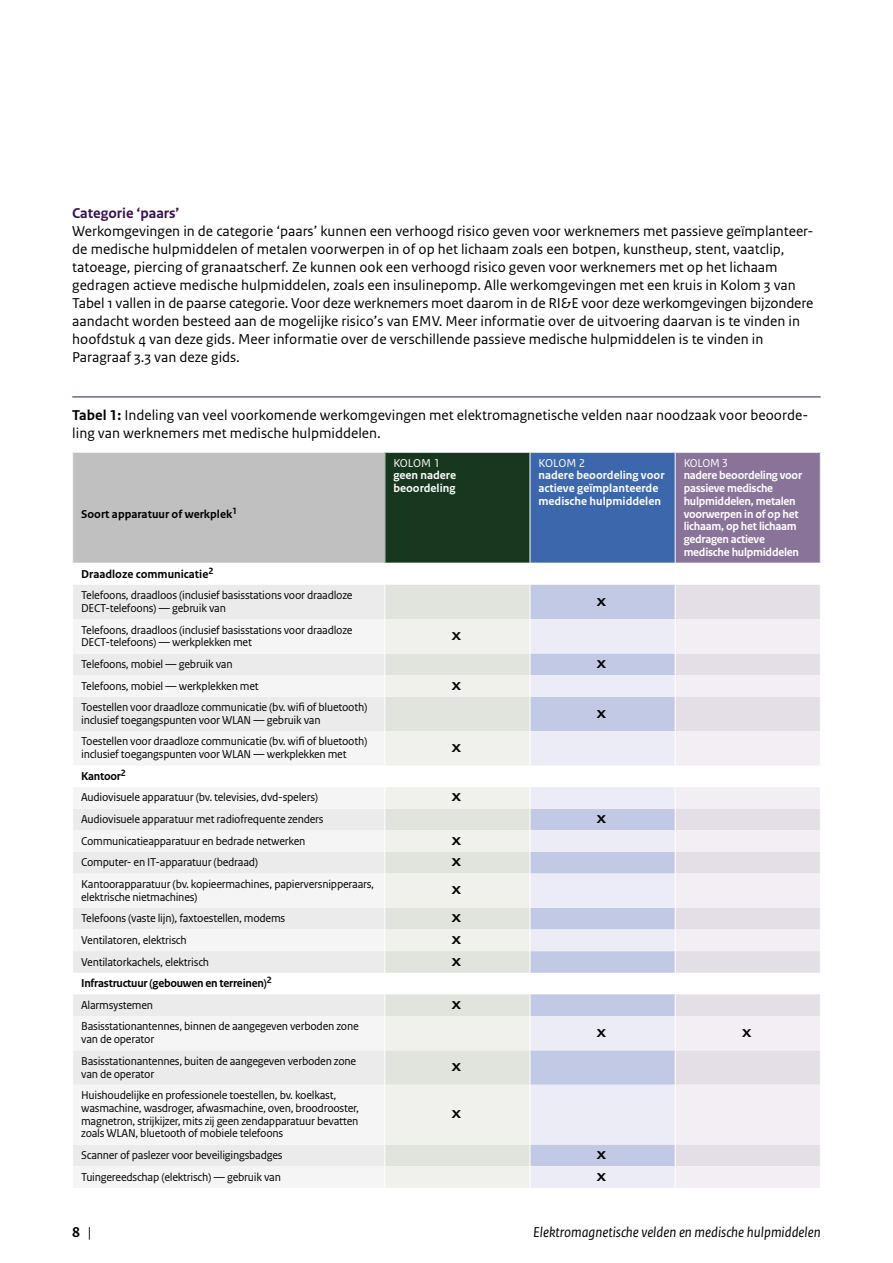
<style>
.page{position:relative;width:893px;height:1263px;background:#fff}
.page>*{position:absolute;margin:0;border:0;box-sizing:border-box;transform-origin:0 0}
._10_RIVM_Broodtekst{font:15px/18px "Rijksoverheid Sans Text";color:#000}
._30_RIVM_Tabel_Titel{font:15px/18px "Rijksoverheid Sans Text";color:#000}
.t1{font:italic 15px "Rijksoverheid Sans Text";color:#000}
._08_RIVM_Tussenkop{font:700 15px "Rijksoverheid Sans Text";color:#391053}
.t2{font:700 15px "Rijksoverheid Sans Text";color:#000}
._32_RIVM_Tabel_Brood{font:12px/12.8px "Rijksoverheid Sans Text";letter-spacing:-.02em;color:#000}
._31_RIVM_Tabel_Kop_9{font:700 12px/12.8px "Rijksoverheid Sans Text";letter-spacing:-.02em;color:#fff}
._31_RIVM_Tabel_Kop_9-2{font:700 12px/12.8px "Rijksoverheid Sans Text";color:#fff}
._31_RIVM_Tabel_Kop_9-3{font:700 12px "Rijksoverheid Sans Text";color:#000}
._31_RIVM_Tabel_Kop_9-4{font:700 12px "Rijksoverheid Sans Text";letter-spacing:-.02em;color:#000}
._32_RIVM_Tabel_Brood-2{font:700 12px "Rijksoverheid Sans Text";color:#000;scale:1.4 1}
._31_RIVM_Tabel_Kop_9-5{font:12px "Rijksoverheid Sans Text";letter-spacing:-.01em;color:#fff}
.s1{font-weight:700}
.s2{font-weight:400}
</style>
<div class="page">
<hr style="left:72px;top:396px;width:749px;height:1px;background:#391053">
<div style="left:73px;top:452px;width:312px;height:111px;background:#c0c0c0"></div>
<div style="left:385px;top:452px;width:145px;height:111px;background:#17381e"></div>
<div style="left:530px;top:452px;width:145px;height:111px;background:#3c67ad"></div>
<div style="left:675px;top:452px;width:145px;height:111px;background:#897399"></div>
<div style="left:73px;top:585px;width:311px;height:34px;background:#ebebeb"></div>
<div style="left:385px;top:585px;width:145px;height:34px;background:#e0e4dc"></div>
<div style="left:531px;top:585px;width:144px;height:34px;background:#c1c9e4"></div>
<div style="left:676px;top:585px;width:144px;height:34px;background:#e4dee7"></div>
<svg style="left:73px;top:654px;width:311px;height:512px;fill:#f5f5f5"></svg>
<svg style="left:385px;top:619px;width:145px;height:569px;background:#ebede8"></svg>
<svg style="left:531px;top:619px;width:144px;height:569px;background:#dce0ef"></svg>
<svg style="left:676px;top:619px;width:144px;height:569px;background:#ede9ef"></svg>
<svg style="left:530px;top:653px;width:1px;height:44px"></svg>
<svg style="left:530px;top:787px;width:1px;height:86px"></svg>
<svg style="left:530px;top:908px;width:1px;height:65px"></svg>
<svg style="left:530px;top:994px;width:1px;height:22px"></svg>
<svg style="left:530px;top:1144px;width:1px;height:44px"></svg>
<hr style="left:72px;top:452px;width:313px;height:1px;background:#fff">
<hr style="left:385px;top:452px;width:145px;height:1px;background:#fff">
<hr style="left:530px;top:452px;width:145px;height:1px;background:#fff">
<hr style="left:675px;top:452px;width:146px;height:1px;background:#fff">
<hr style="left:384px;top:453px;width:1px;height:110px;background:#fff">
<hr style="left:530px;top:453px;width:1px;height:110px;background:#fff">
<hr style="left:675px;top:453px;width:1px;height:110px;background:#fff">
<h5 class="_08_RIVM_Tussenkop" style="left:72px;top:204px;width:109px">Categorie ‘paars’</h5>
<p class="_10_RIVM_Broodtekst" style="left:72px;top:222px;width:743px">Werkomgevingen in de categorie ‘paars’ kunnen een verhoogd risico geven voor werknemers met passieve geïmplanteer&shy;de medische hulpmiddelen of metalen voorwerpen in of op het lichaam zoals een botpen, kunstheup, stent, vaatclip, tatoeage, piercing of granaatscherf. Ze kunnen ook een verhoogd risico geven voor werknemers met op het lichaam gedragen actieve medische hulpmiddelen, zoals een insulinepomp. Alle werkomgevingen met een kruis in Kolom 3 van Tabel 1 vallen in de paarse categorie. Voor deze werknemers moet daarom in de RI&amp;E voor deze werkomgevingen bijzondere aandacht worden besteed aan de mogelijke risico’s van EMV. Meer informatie over de uitvoering daarvan is te vinden in hoofdstuk 4 van deze gids. Meer informatie over de verschillende passieve medische hulpmiddelen is te vinden in Paragraaf 3.3 van deze gids.</p>
<p class="_30_RIVM_Tabel_Titel" style="left:72px;top:406px;width:737px"><span class="s1">Tabel 1:</span> Indeling van veel voorkomende werkomgevingen met elektromagnetische velden naar noodzaak voor beoorde&shy;ling van werknemers met medische hulpmiddelen.</p>
<p class="_31_RIVM_Tabel_Kop_9-3" style="left:81px;top:507px;width:158px">Soort apparatuur of werkplek<sup>1</sup></p>
<p class="_31_RIVM_Tabel_Kop_9-5" style="left:393px;top:456px;width:48px">KOLOM 1</p>
<p class="_31_RIVM_Tabel_Kop_9-2" style="left:393px;top:469px;width:64px">geen nadere beoordeling</p>
<p class="_31_RIVM_Tabel_Kop_9-5" style="left:538px;top:456px;width:48px">KOLOM 2</p>
<p class="_31_RIVM_Tabel_Kop_9-2" style="left:538px;top:469px;width:128px">nadere beoordeling voor actieve geïmplanteerde medische hulpmiddelen</p>
<p class="_31_RIVM_Tabel_Kop_9-5" style="left:684px;top:456px;width:46px">KOLOM 3</p>
<p class="_31_RIVM_Tabel_Kop_9" style="left:684px;top:469px;width:120px">nadere beoordeling voor passieve medische hulpmiddelen, metalen voorwerpen in of op het lichaam, op het lichaam gedragen actieve medische hulpmiddelen</p>
<p class="_31_RIVM_Tabel_Kop_9-3" style="left:81px;top:567px;width:134px">Draadloze communicatie<sup>2</sup></p>
<p class="_32_RIVM_Tabel_Brood" style="left:81px;top:589px;width:273px">Telefoons, draadloos (inclusief basisstations voor draadloze<br>DECT-telefoons) — gebruik van</p>
<p class="_32_RIVM_Tabel_Brood-2" style="left:597px;top:595px;width:9px">X</p>
<p class="_32_RIVM_Tabel_Brood" style="left:81px;top:623px;width:273px">Telefoons, draadloos (inclusief basisstations voor draadloze<br>DECT-telefoons) — werkplekken met</p>
<p class="_32_RIVM_Tabel_Brood-2" style="left:451px;top:629px;width:9px">X</p>
<p class="_32_RIVM_Tabel_Brood" style="left:81px;top:658px;width:153px">Telefoons, mobiel — gebruik van</p>
<p class="_32_RIVM_Tabel_Brood-2" style="left:597px;top:657px;width:9px">X</p>
<p class="_32_RIVM_Tabel_Brood" style="left:81px;top:679px;width:179px">Telefoons, mobiel — werkplekken met</p>
<p class="_32_RIVM_Tabel_Brood-2" style="left:451px;top:679px;width:9px">X</p>
<p class="_32_RIVM_Tabel_Brood" style="left:81px;top:701px;width:288px">Toestellen voor draadloze communicatie (bv. wifi of bluetooth) inclusief toegangspunten voor WLAN — gebruik van</p>
<p class="_32_RIVM_Tabel_Brood-2" style="left:597px;top:707px;width:9px">X</p>
<p class="_32_RIVM_Tabel_Brood" style="left:81px;top:735px;width:288px">Toestellen voor draadloze communicatie (bv. wifi of bluetooth) inclusief toegangspunten voor WLAN — werkplekken met</p>
<p class="_32_RIVM_Tabel_Brood-2" style="left:451px;top:741px;width:9px">X</p>
<p class="_31_RIVM_Tabel_Kop_9-4" style="left:81px;top:769px;width:46px">Kantoor<sup>2</sup></p>
<p class="_32_RIVM_Tabel_Brood" style="left:81px;top:791px;width:239px">Audiovisuele apparatuur (bv. televisies, dvd-spelers)</p>
<p class="_32_RIVM_Tabel_Brood-2" style="left:451px;top:791px;width:9px">X</p>
<p class="_32_RIVM_Tabel_Brood" style="left:81px;top:813px;width:244px">Audiovisuele apparatuur met radiofrequente zenders</p>
<p class="_32_RIVM_Tabel_Brood-2" style="left:597px;top:812px;width:9px">X</p>
<p class="_32_RIVM_Tabel_Brood" style="left:81px;top:834px;width:226px">Communicatieapparatuur en bedrade netwerken</p>
<p class="_32_RIVM_Tabel_Brood-2" style="left:451px;top:834px;width:9px">X</p>
<p class="_32_RIVM_Tabel_Brood" style="left:81px;top:856px;width:179px">Computer- en IT-apparatuur (bedraad)</p>
<p class="_32_RIVM_Tabel_Brood-2" style="left:451px;top:856px;width:9px">X</p>
<p class="_32_RIVM_Tabel_Brood" style="left:81px;top:878px;width:295px">Kantoorapparatuur (bv. kopieermachines, papierversnipperaars, elektrische nietmachines)</p>
<p class="_32_RIVM_Tabel_Brood-2" style="left:451px;top:884px;width:9px">X</p>
<p class="_32_RIVM_Tabel_Brood" style="left:81px;top:912px;width:206px">Telefoons (vaste lijn), faxtoestellen, modems</p>
<p class="_32_RIVM_Tabel_Brood-2" style="left:451px;top:911px;width:9px">X</p>
<p class="_32_RIVM_Tabel_Brood" style="left:81px;top:934px;width:107px">Ventilatoren, elektrisch</p>
<p class="_32_RIVM_Tabel_Brood-2" style="left:451px;top:933px;width:9px">X</p>
<p class="_32_RIVM_Tabel_Brood" style="left:81px;top:955px;width:129px">Ventilatorkachels, elektrisch</p>
<p class="_32_RIVM_Tabel_Brood-2" style="left:451px;top:955px;width:9px">X</p>
<p class="_31_RIVM_Tabel_Kop_9-4" style="left:81px;top:976px;width:192px">Infrastructuur (gebouwen en terreinen)<sup>2</sup></p>
<p class="_32_RIVM_Tabel_Brood" style="left:81px;top:999px;width:73px">Alarmsystemen</p>
<p class="_32_RIVM_Tabel_Brood-2" style="left:451px;top:998px;width:9px">X</p>
<p class="_32_RIVM_Tabel_Brood" style="left:81px;top:1020px;width:279px">Basisstationantennes, binnen de aangegeven verboden zone van de operator</p>
<p class="_32_RIVM_Tabel_Brood-2" style="left:597px;top:1026px;width:9px">X</p>
<p class="_32_RIVM_Tabel_Brood-2" style="left:742px;top:1026px;width:9px">X</p>
<p class="_32_RIVM_Tabel_Brood" style="left:81px;top:1055px;width:277px">Basisstationantennes, buiten de aangegeven verboden zone van de operator</p>
<p class="_32_RIVM_Tabel_Brood-2" style="left:451px;top:1060px;width:9px">X</p>
<p class="_32_RIVM_Tabel_Brood" style="left:81px;top:1089px;width:279px">Huishoudelijke en professionele toestellen, bv. koelkast, wasmachine, wasdroger, afwasmachine, oven, broodrooster, magnetron, strijkijzer, mits zij geen zendapparatuur bevatten zoals WLAN, bluetooth of mobiele telefoons</p>
<p class="_32_RIVM_Tabel_Brood-2" style="left:451px;top:1107px;width:9px">X</p>
<p class="_32_RIVM_Tabel_Brood" style="left:81px;top:1149px;width:203px">Scanner of paslezer voor beveiligingsbadges</p>
<p class="_32_RIVM_Tabel_Brood-2" style="left:597px;top:1148px;width:9px">X</p>
<p class="_32_RIVM_Tabel_Brood" style="left:81px;top:1170px;width:201px">Tuingereedschap (elektrisch) — gebruik van</p>
<p class="_32_RIVM_Tabel_Brood-2" style="left:597px;top:1170px;width:9px">X</p>
<p class="t2" style="left:72px;top:1223px;width:20px">8 <span class="s2">|</span></p>
<p class="t1" style="left:533px;top:1223px;width:289px">Elektromagnetische velden en medische hulpmiddelen</p>
</div>
